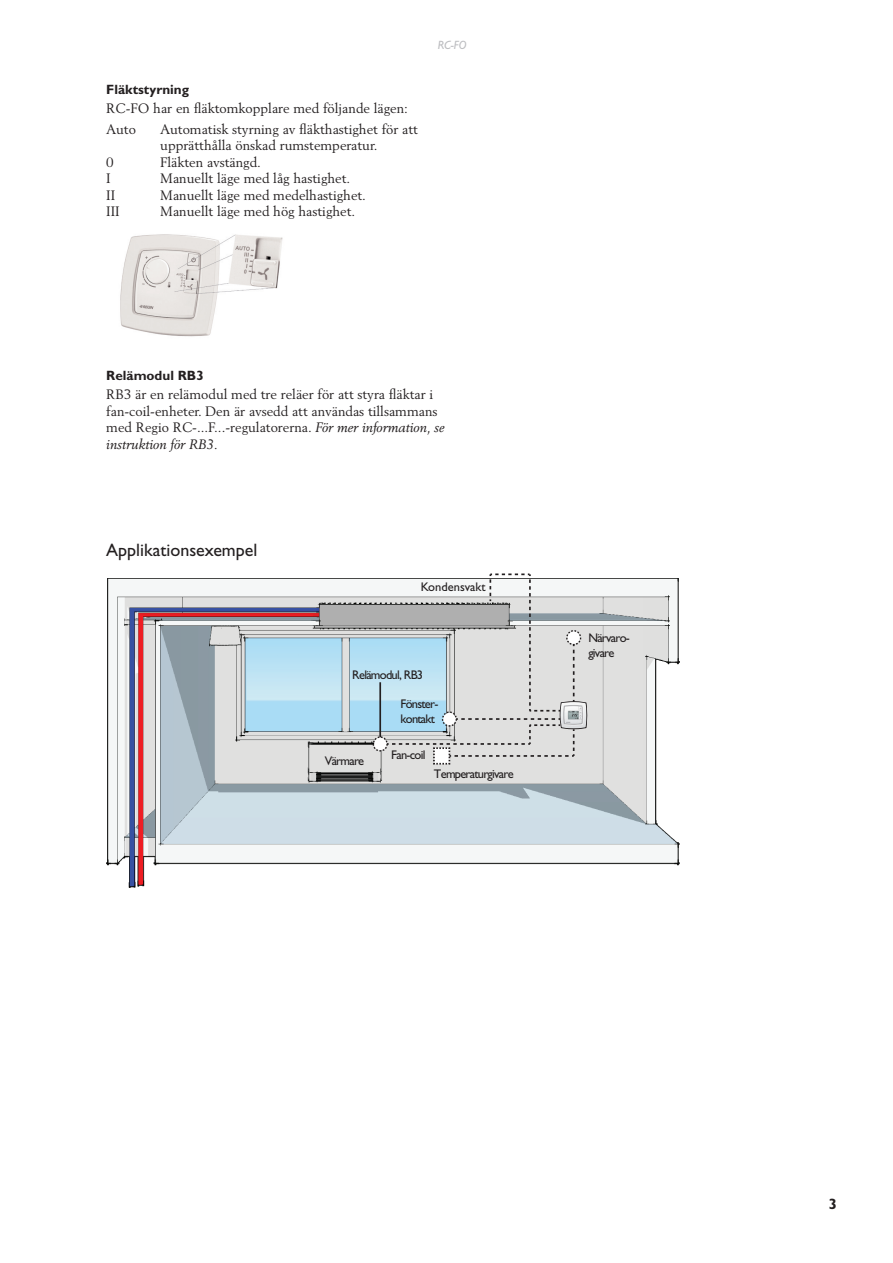
<style>
.page{position:relative;width:893px;height:1263px;background:#fff}
.page>*{position:absolute;margin:0;border:0;box-sizing:border-box;transform-origin:0 0}
.H_gill_mid{font:18px "Gill Sans Std";color:#231f20}
.t1{font:700 15px "Gill Sans Std";color:#231f20}
.body{font:13.5px/16.5px "Berling LT Std";color:#231f20}
.body_2_tab{font:13.5px/16.5px "Berling LT Std";color:#231f20}
.H_gill_bold_small{font:700 13.5px "Gill Sans Std";color:#231f20}
.t2{font:12.6px/15px "Gill Sans";letter-spacing:-.06em;color:#231f20}
.t3{font:12.6px "Gill Sans";color:#231f20}
.t4{font:italic 12px "Gill Sans Std";color:#bcbdc0}
.s1{font-style:italic}
</style>
<div class="page">
<img style="left:120px;top:234px;width:163px;height:103px">
<img style="left:106px;top:578px;width:574px;height:309px">
<div style="left:373px;top:736px;width:15px;height:15px;border:2px dashed #231f20;border-radius:50%"></div>
<div style="left:374px;top:738px;width:12px;height:12px;background:#fff;border-radius:50%"></div>
<svg style="left:387px;top:573px;width:200px;height:192px;background:#cfd5d8"></svg>
<hr style="left:379px;top:682px;width:2px;height:55px;background:#231f20">
<p class="H_gill_bold_small" style="left:106px;top:82px;width:84px">Fläktstyrning</p>
<p class="body" style="left:106px;top:100px;width:303px">RC-FO har en fläktomkopplare med följande lägen:</p>
<p class="body" style="left:106px;top:120px;width:31px">Auto</p>
<p class="body" style="left:160px;top:120px;width:259px">Automatisk styrning av fläkthastighet för att upprätthålla önskad rumstemperatur.</p>
<p class="body" style="left:106px;top:153px;width:9px">0</p>
<p class="body" style="left:160px;top:153px;width:102px">Fläkten avstängd.</p>
<p class="body" style="left:106px;top:170px;width:6px">I</p>
<p class="body" style="left:160px;top:170px;width:191px">Manuellt läge med låg hastighet.</p>
<p class="body" style="left:106px;top:186px;width:10px">II</p>
<p class="body" style="left:160px;top:186px;width:207px">Manuellt läge med medelhastighet.</p>
<p class="body" style="left:106px;top:203px;width:15px">III</p>
<p class="body" style="left:160px;top:203px;width:196px">Manuellt läge med hög hastighet.</p>
<p class="t4" style="left:438px;top:38px;width:30px">RC-FO</p>
<p class="H_gill_bold_small" style="left:106px;top:368px;width:99px">Relämodul RB3</p>
<p class="body_2_tab" style="left:106px;top:386px;width:340px">RB3 är en relämodul med tre reläer för att styra fläktar i fan-coil-enheter. Den är avsedd att användas tillsammans med Regio RC-...F...-regulatorerna. <span class="s1">För mer information, se instruktion för RB3.</span></p>
<p class="H_gill_mid" style="left:106px;top:539px;width:153px">Applikationsexempel</p>
<p class="t3" style="left:421px;top:580px;width:66px">Kondensvakt</p>
<p class="t2" style="left:352px;top:667px;width:72px">Relämodul, RB3</p>
<p class="t2" style="left:325px;top:753px;width:41px">Värmare</p>
<p class="t2" style="left:401px;top:697px;width:39px">Fönster&shy;kontakt</p>
<p class="t2" style="left:391px;top:747px;width:36px">Fan-coil</p>
<p class="t2" style="left:434px;top:766px;width:81px">Temperaturgivare</p>
<p class="t2" style="left:588px;top:631px;width:43px">Närvaro&shy;givare</p>
<p class="t1" style="left:829px;top:1195px;width:10px">3</p>
</div>
